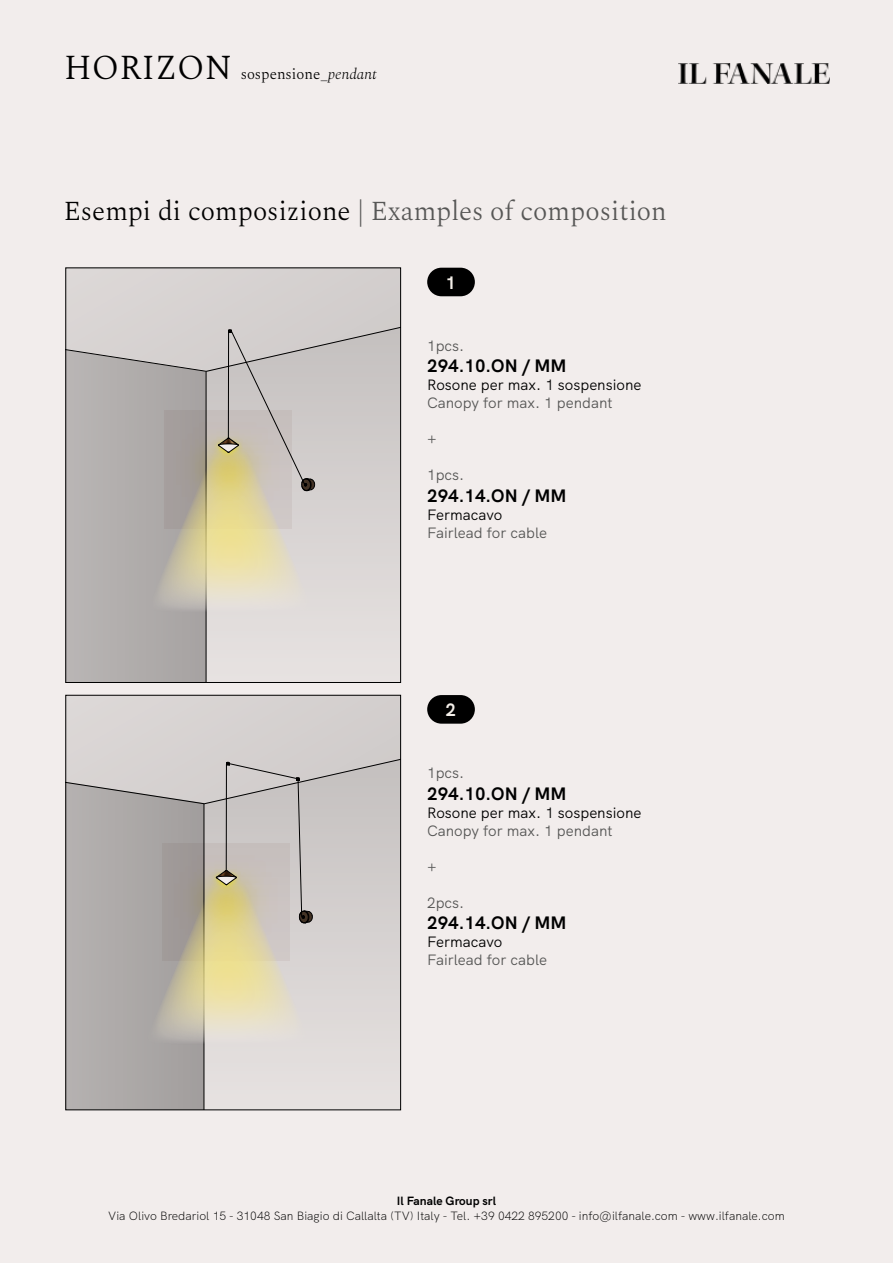
<style>
.page{position:relative;width:893px;height:1263px;background:#f2edec}
.page>*{position:absolute;margin:0;border:0;box-sizing:border-box;transform-origin:0 0}
.t1{font:300 34.5px "Spectral";letter-spacing:.01em;color:#000}
.t2{font:300 27px "Spectral";color:#575756}
.t3{font:700 18px "HK Grotesk";color:#000}
.t4{font:700 18px "HK Grotesk";color:#f4efe9}
.t5{font:15px "HK Grotesk";color:#575756}
.t6{font:15px "HK Grotesk";color:#000}
.t7{font:300 15px "Spectral";color:#000}
.t8{font:300 12px "HK Grotesk";color:#000}
.t9{font:700 12px "HK Grotesk";color:#000}
.s1{font-style:italic}
.s2{color:#000}
</style>
<div class="page">
<div style="left:205px;top:1044px;width:194px;height:64px;background:#e4dfde"></div>
<svg style="left:68px;top:1044px;width:136px;height:64px;background:#aba7a6"></svg>
<hr style="left:204px;top:804px;width:1px;height:306px;background:#000">
<svg style="left:68px;top:697px;width:331px;height:347px;background:#c7c2bb"></svg>
<div style="left:66px;top:695px;width:335px;height:415px;border:1px solid #000"></div>
<div style="left:207px;top:612px;width:192px;height:69px;background:#e4dfde"></div>
<svg style="left:68px;top:612px;width:138px;height:69px;background:#afabaa"></svg>
<hr style="left:206px;top:371px;width:1px;height:311px;background:#000">
<svg style="left:68px;top:270px;width:331px;height:342px;background:#c8c3bc"></svg>
<div style="left:66px;top:268px;width:335px;height:415px;border:1px solid #000"></div>
<div style="left:427px;top:268px;width:48px;height:28px;background:#000;border-radius:14px"></div>
<div style="left:427px;top:695px;width:48px;height:29px;background:#000;border-radius:14px"></div>
<h1 class="t1" style="left:64px;top:43px;width:170px">HORIZON</h1>
<p class="t7" style="left:241px;top:63px;width:138px">sospensione_<span class="s1">pendant</span></p>
<h2 class="t2" style="left:64px;top:191px;width:604px"><span class="s2">Esempi di composizione</span> | Examples of composition</h2>
<h3 class="t4" style="left:445px;top:269px;width:12px">1</h3>
<p class="t5" style="left:427px;top:334px;width:39px">1pcs.</p>
<h3 class="t3" style="left:427px;top:352px;width:141px">294.10.ON / MM</h3>
<p class="t6" style="left:427px;top:373px;width:216px">Rosone per max. 1 sospensione</p>
<p class="t5" style="left:427px;top:391px;width:187px">Canopy for max. 1 pendant</p>
<p class="t5" style="left:427px;top:427px;width:11px">+</p>
<p class="t5" style="left:427px;top:463px;width:39px">1pcs.</p>
<h3 class="t3" style="left:427px;top:482px;width:141px">294.14.ON / MM</h3>
<p class="t6" style="left:427px;top:503px;width:77px">Fermacavo</p>
<p class="t5" style="left:427px;top:521px;width:121px">Fairlead for cable</p>
<h3 class="t4" style="left:445px;top:696px;width:12px">2</h3>
<p class="t5" style="left:427px;top:761px;width:39px">1pcs.</p>
<h3 class="t3" style="left:427px;top:779px;width:141px">294.10.ON / MM</h3>
<p class="t6" style="left:427px;top:801px;width:216px">Rosone per max. 1 sospensione</p>
<p class="t5" style="left:427px;top:819px;width:187px">Canopy for max. 1 pendant</p>
<p class="t5" style="left:427px;top:855px;width:11px">+</p>
<p class="t5" style="left:427px;top:891px;width:39px">2pcs.</p>
<h3 class="t3" style="left:427px;top:909px;width:141px">294.14.ON / MM</h3>
<p class="t6" style="left:427px;top:930px;width:77px">Fermacavo</p>
<p class="t5" style="left:427px;top:948px;width:121px">Fairlead for cable</p>
<p class="t9" style="left:397px;top:1192px;width:101px">Il Fanale Group srl</p>
<p class="t8" style="left:108px;top:1206px;width:678px">Via Olivo Bredariol 15 - 31048 San Biagio di Callalta (TV) Italy - Tel. +39 0422 895200 - info@ilfanale.com - www.ilfanale.com</p>
</div>
